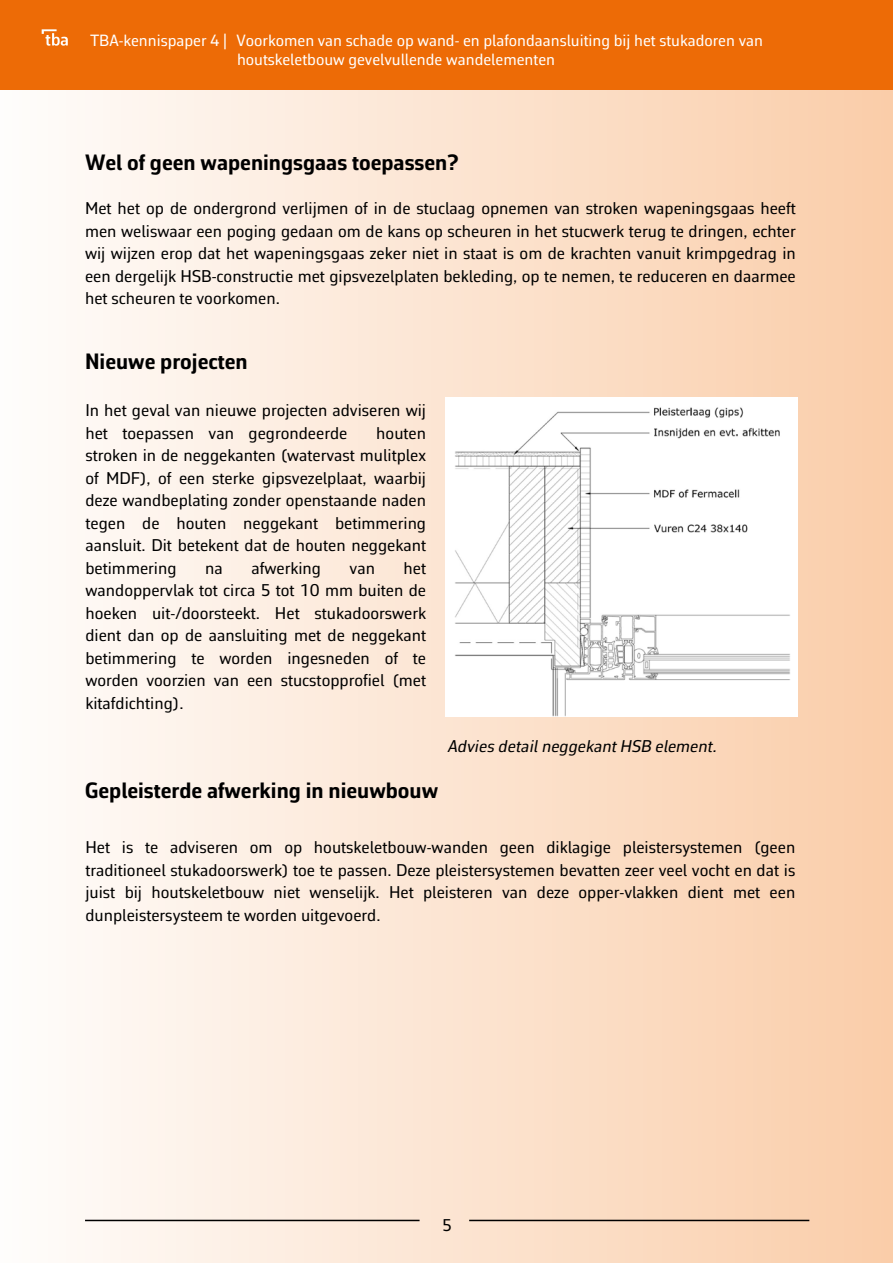
<style>
.page{position:relative;width:893px;height:1263px;background:#fff}
.page>*{position:absolute;margin:0;border:0;box-sizing:border-box;transform-origin:0 0}
.t1{font:700 22.5px "Corbeau Pro";color:#000}
.t2{font:17.25px/22.5px "Corbeau Pro";color:#000;text-align:justify}
.t3{font:italic 17.25px "Corbeau Pro";color:#000}
.t4{font:16.5px/18.9px "Corbeau Pro";color:#fff}
</style>
<div class="page">
<div style="left:0;top:0;width:893px;height:1263px;background:linear-gradient(to right,#fefdfc,#facda9)"></div>
<div style="left:0;top:0;width:893px;height:89px;background:#ed6b06"></div>
<svg style="left:42px;top:29px;width:26px;height:17px"></svg>
<hr style="left:85px;top:1220px;width:335px;height:1px;background:#000">
<hr style="left:469px;top:1220px;width:340px;height:1px;background:#000">
<img style="left:446px;top:398px;width:352px;height:319px">
<p class="t4" style="left:237px;top:31px;width:527px;text-indent:-147px">TBA-kennispaper 4 | Voorkomen van schade op wand- en plafondaansluiting bij het stukadoren van houtskeletbouw gevelvullende wandelementen</p>
<h1 class="t1" style="left:85px;top:147px;width:375px">Wel of geen wapeningsgaas toepassen?</h1>
<p class="t2" style="left:85px;top:197px;width:712px">Met het op de ondergrond verlijmen of in de stuclaag opnemen van stroken wapeningsgaas heeft men weliswaar een poging gedaan om de kans op scheuren in het stucwerk terug te dringen, echter wij wijzen erop dat het wapeningsgaas zeker niet in staat is om de krachten vanuit krimpgedrag in een dergelijk HSB-constructie met gipsvezelplaten bekleding, op te nemen, te reduceren en daarmee het scheuren te voorkomen.</p>
<h1 class="t1" style="left:85px;top:346px;width:164px">Nieuwe projecten</h1>
<p class="t2" style="left:85px;top:399px;width:342px">In het geval van nieuwe projecten adviseren wij het toepassen van gegrondeerde</p>
<p class="t2" style="left:85px;top:421px;width:342px;text-indent:291px">houten stroken in de neggekanten (watervast mulitplex of MDF), of een sterke gipsvezelplaat, waarbij deze wandbeplating zonder openstaande naden tegen de houten neggekant betimmering aansluit. Dit betekent dat de houten neggekant betimmering</p>
<p class="t2" style="left:205px;top:556px;width:19px">na</p>
<p class="t2" style="left:251px;top:556px;width:71px">afwerking</p>
<p class="t2" style="left:350px;top:556px;width:27px">van</p>
<p class="t2" style="left:85px;top:556px;width:342px;text-indent:318px">het wandoppervlak tot circa 5 tot 10 mm buiten de hoeken uit-/doorsteekt. Het stukadoorswerk dient dan op de aansluiting met de neggekant betimmering te worden ingesneden of te worden voorzien van een stucstopprofiel (met kitafdichting).</p>
<p class="t3" style="left:448px;top:735px;width:271px">Advies detail neggekant HSB element.</p>
<h1 class="t1" style="left:85px;top:775px;width:355px">Gepleisterde afwerking in nieuwbouw</h1>
<p class="t2" style="left:85px;top:836px;width:711px">Het is te adviseren om op houtskeletbouw-wanden geen diklagige pleistersystemen (geen traditioneel stukadoorswerk) toe te passen. Deze pleistersystemen bevatten zeer veel vocht en dat is juist bij houtskeletbouw niet wenselijk. Het pleisteren van deze opper-vlakken dient met een dunpleistersysteem te worden uitgevoerd.</p>
<p class="t2" style="left:442px;top:1214px;width:11px">5</p>
</div>
